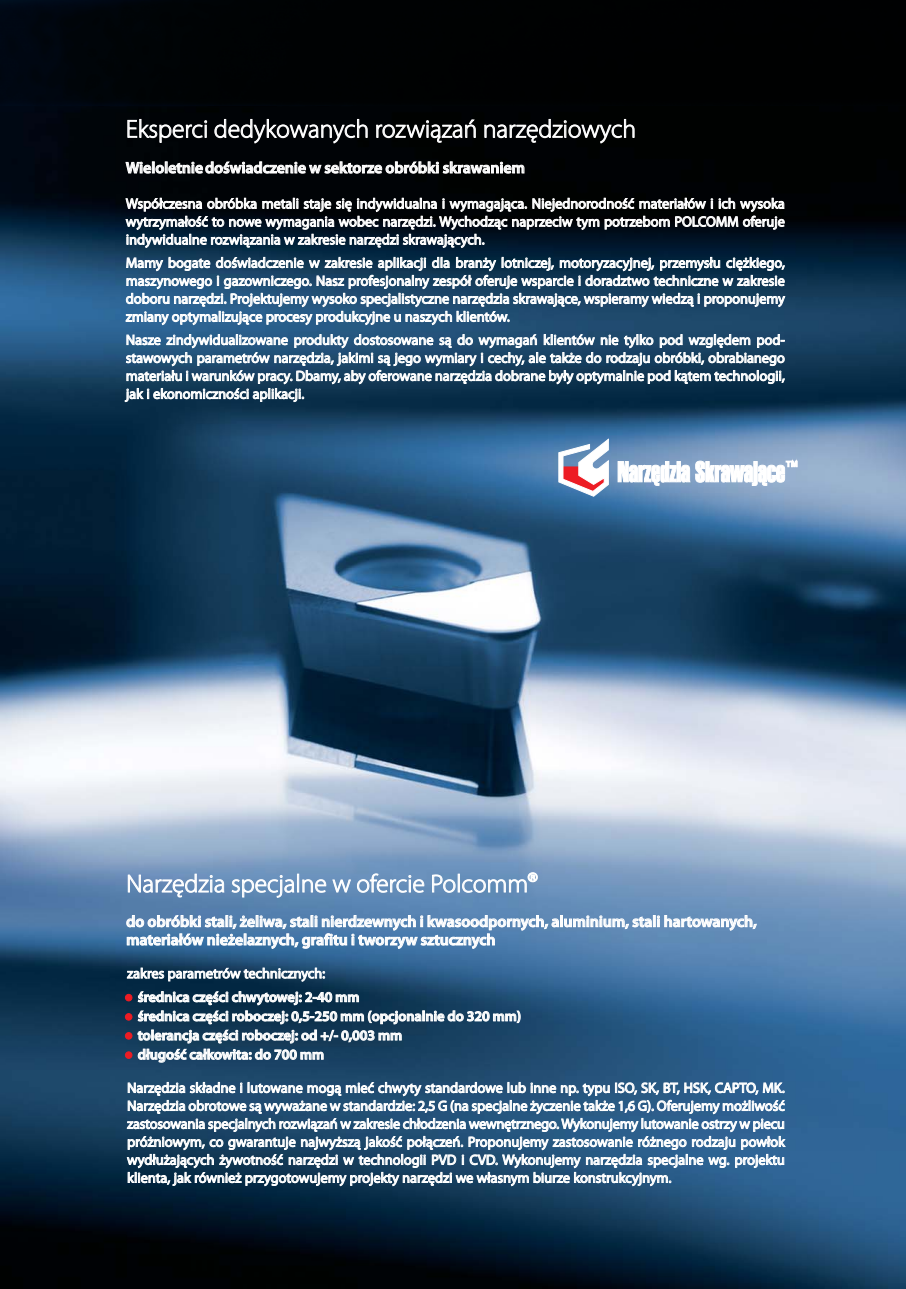
<style>
.page{position:relative;width:906px;height:1289px;background:#fff}
.page>*{position:absolute;margin:0;border:0;box-sizing:border-box;transform-origin:0 0}
.t1{font:300 25.2px "Myriad Pro";color:#fff}
.t2{font:600 15.75px/18.3px "Myriad Pro";color:#fff}
.t3{font:300 14.25px/18px "Myriad Pro";color:#fff;text-align:justify}
.t4{font:600 14.25px/19.2px "Myriad Pro";color:#fff}
.s1{font-size:28.35px}
.s2{font-weight:300}
</style>
<div class="page">
<img style="left:0;top:0;width:906px;height:1288px">
<div style="left:125px;top:994px;width:7px;height:7px;background:#ed1c24;border-radius:50%"></div>
<div style="left:125px;top:994px;width:7px;height:7px;border:1px solid #ed1c24;border-radius:50%"></div>
<div style="left:125px;top:1013px;width:7px;height:7px;background:#ed1c24;border-radius:50%"></div>
<div style="left:125px;top:1013px;width:7px;height:7px;border:1px solid #ed1c24;border-radius:50%"></div>
<div style="left:125px;top:1032px;width:7px;height:7px;background:#ed1c24;border-radius:50%"></div>
<div style="left:125px;top:1032px;width:7px;height:7px;border:1px solid #ed1c24;border-radius:50%"></div>
<div style="left:125px;top:1051px;width:7px;height:7px;background:#ed1c24;border-radius:50%"></div>
<div style="left:125px;top:1051px;width:7px;height:7px;border:1px solid #ed1c24;border-radius:50%"></div>
<svg style="left:617px;top:460px;width:181px;height:26px"></svg>
<svg style="left:558px;top:438px;width:51px;height:59px"></svg>
<p class="t1" style="left:126px;top:119px;width:512px">Eksperci dedykowanych rozwiązań narzędziowych</p>
<p class="t2" style="left:126px;top:160px;width:401px">Wieloletniedoświadczenie w sektorze obróbki skrawaniem</p>
<p class="t3" style="left:126px;top:196px;width:660px">Współczesna obróbka metali staje się indywidualna i wymagająca. Niejednorodność materiałów i ich wysoka wytrzymałość to nowe wymagania wobec narzędzi. Wychodząc naprzeciw tym potrzebom POLCOMM oferuje indywidualne rozwiązania w zakresie narzędzi skrawających.</p>
<p class="t3" style="left:126px;top:255px;width:660px">Mamy bogate doświadczenie w zakresie aplikacji dla branży lotniczej, motoryzacyjnej, przemysłu ciężkiego, maszynowego i gazowniczego. Nasz profesjonalny zespół oferuje wsparcie i doradztwo techniczne w zakresie doboru narzędzi. Projektujemy wysoko specjalistyczne narzędzia skrawające, wspieramy wiedzą i proponujemy zmiany optymalizujące procesy produkcyjne u naszych klientów.</p>
<p class="t3" style="left:126px;top:332px;width:661px">Nasze zindywidualizowane produkty dostosowane są do wymagań klientów nie tylko pod względem pod&shy;stawowych parametrów narzędzia, jakimi są jego wymiary i cechy, ale także do rodzaju obróbki, obrabianego materiału i warunków pracy. Dbamy, aby oferowane narzędzia dobrane były optymalnie pod kątem technologii, jak i ekonomiczności aplikacji.</p>
<p class="t1" style="left:126px;top:874px;width:414px">Narzędzia specjalne w ofercie Polcomm<span class="s1">®</span></p>
<p class="t2" style="left:126px;top:914px;width:632px">do obróbki stali, żeliwa, stali nierdzewnych i kwasoodpornych, aluminium, stali hartowanych, materiałów nieżelaznych, grafitu i tworzyw sztucznych</p>
<p class="t4" style="left:138px;top:963px;width:223px;line-height:23.5px;text-indent:-11px"><span class="s2">zakres parametrów technicznych: </span>średnica części chwytowej: 2-40 mm</p>
<p class="t4" style="left:138px;top:1008px;width:385px">średnica części roboczej: 0,5-250 mm (opcjonalnie do 320 mm) tolerancja części roboczej: od +/- 0,003 mm<br>długość całkowita: do 700 mm</p>
<p class="t3" style="left:127px;top:1080px;width:659px">Narzędzia składne i lutowane mogą mieć chwyty standardowe lub inne np. typu ISO, SK, BT, HSK, CAPTO, MK.<br>Narzędzia obrotowe są wyważane w standardzie: 2,5 G (na specjalne życzenie także 1,6 G). Oferujemy możliwość zastosowania specjalnych rozwiązań w zakresie chłodzenia wewnętrznego. Wykonujemy lutowanie ostrzy w piecu próżniowym, co gwarantuje najwyższą jakość połączeń. Proponujemy zastosowanie różnego rodzaju powłok wydłużających żywotność narzędzi w technologii PVD i CVD. Wykonujemy narzędzia specjalne wg. projektu klienta, jak również przygotowujemy projekty narzędzi we własnym biurze konstrukcyjnym.</p>
</div>
